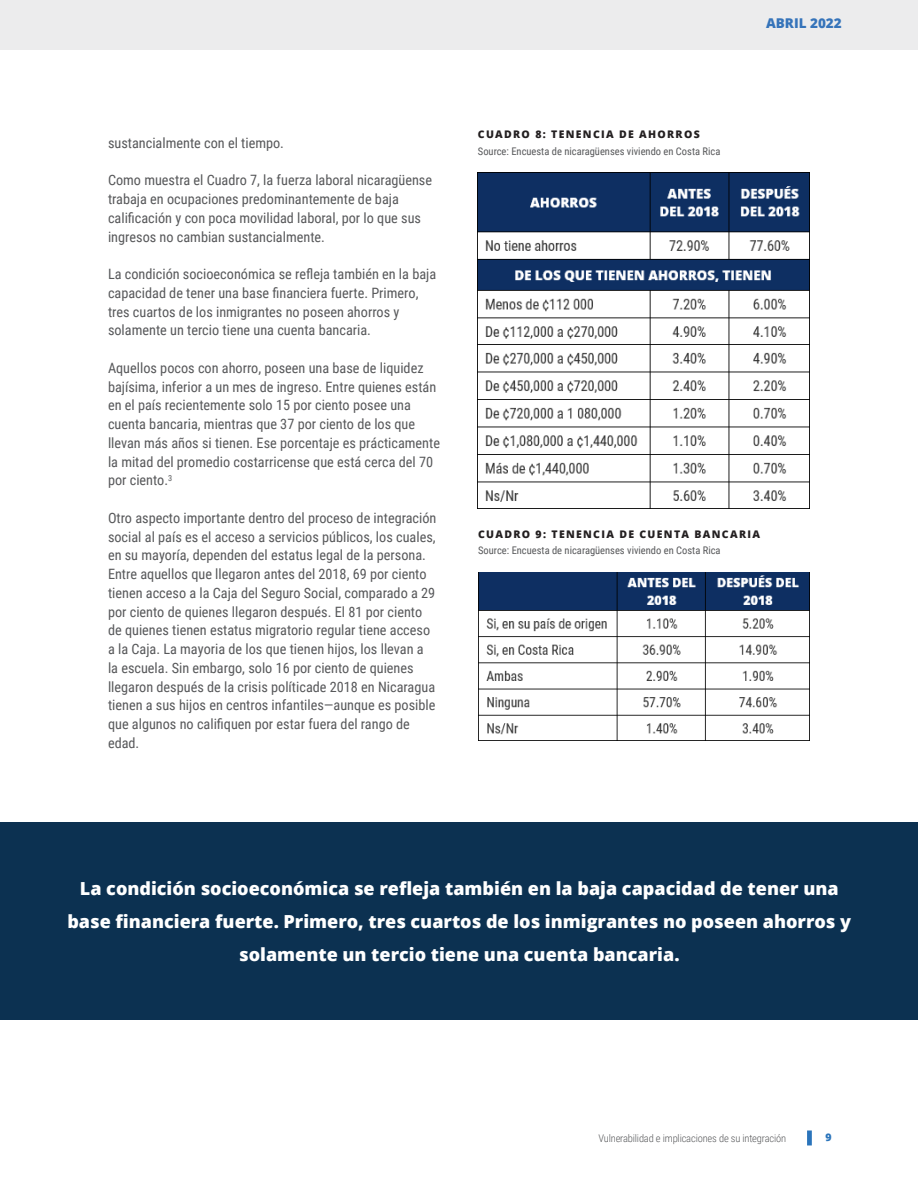
<style>
.page{position:relative;width:918px;height:1188px;background:#fff}
.page>*{position:absolute;margin:0;border:0;box-sizing:border-box;transform-origin:0 0}
.Callout_-_12_5_-_whi{font:800 18px/33px "Open Sans";color:#fff;text-align:center}
.Body_Text{font:14.25px/18.8px "Roboto Condensed";color:#57585a}
.t1{font:800 13.5px "Open Sans";color:#3674ba}
.Source{font:10.5px "Roboto Condensed";color:#57585a}
.Figures_title{font:800 10.5px "Open Sans";letter-spacing:.125em;color:#231f20}
.t2{font:300 10.5px "Roboto Condensed";letter-spacing:-.015em;color:#57585a}
.t3{font:800 10.5px "Open Sans";color:#2a74bb}
</style>
<div class="page">
<div style="left:0;top:0;width:918px;height:50px;background:#ececed"></div>
<svg style="left:807px;top:1130px;width:5px;height:15px"></svg>
<img style="left:478px;top:172px;width:332px;height:336px">
<img style="left:478px;top:572px;width:332px;height:168px">
<div style="left:0;top:823px;width:918px;height:197px;background:#0c3151"></div>
<p class="t1" style="left:766px;top:13px;width:77px">ABRIL 2022</p>
<p class="Body_Text" style="left:108px;top:133px;width:178px">sustancialmente con el tiempo.</p>
<p class="Body_Text" style="left:108px;top:170px;width:326px">Como muestra el Cuadro 7, la fuerza laboral nicaragüense trabaja en ocupaciones predominantemente de baja calificación y con poca movilidad laboral, por lo que sus ingresos no cambian sustancialmente.</p>
<p class="Body_Text" style="left:108px;top:264px;width:330px">La condición socioeconómica se refleja también en la baja capacidad de tener una base financiera fuerte. Primero, tres cuartos de los inmigrantes no poseen ahorros y solamente un tercio tiene una cuenta bancaria.</p>
<p class="Body_Text" style="left:108px;top:358px;width:334px">Aquellos pocos con ahorro, poseen una base de liquidez bajísima, inferior a un mes de ingreso. Entre quienes están en el país recientemente solo 15 por ciento posee una cuenta bancaria, mientras que 37 por ciento de los que llevan más años si tienen. Ese porcentaje es prácticamente la mitad del promedio costarricense que está cerca del 70 por ciento.<sup>3</sup></p>
<p class="Body_Text" style="left:108px;top:508px;width:330px">Otro aspecto importante dentro del proceso de integración social al país es el acceso a servicios públicos, los cuales, en su mayoría, dependen del estatus legal de la persona.<br>Entre aquellos que llegaron antes del 2018, 69 por ciento tienen acceso a la Caja del Seguro Social, comparado a 29 por ciento de quienes llegaron después. El 81 por ciento de quienes tienen estatus migratorio regular tiene acceso a la Caja. La mayoria de los que tienen hijos, los llevan a la escuela. Sin embargo, solo 16 por ciento de quienes llegaron después de la crisis políticade 2018 en Nicaragua tienen a sus hijos en centros infantiles—aunque es posible que algunos no califiquen por estar fuera del rango de edad.</p>
<p class="Figures_title" style="left:478px;top:127px;width:223px">CUADRO 8: TENENCIA DE AHORROS</p>
<p class="Source" style="left:478px;top:144px;width:244px">Source: Encuesta de nicaragüenses viviendo en Costa Rica</p>
<p class="Figures_title" style="left:478px;top:526px;width:283px">CUADRO 9: TENENCIA DE CUENTA BANCARIA</p>
<p class="Source" style="left:478px;top:543px;width:244px">Source: Encuesta de nicaragüenses viviendo en Costa Rica</p>
<p class="Callout_-_12_5_-_whi" style="left:67px;top:871px;width:785px">La condición socioeconómica se refleja también en la baja capacidad de tener una base financiera fuerte. Primero, tres cuartos de los inmigrantes no poseen ahorros y solamente un tercio tiene una cuenta bancaria.</p>
<p class="t2" style="left:598px;top:1130px;width:189px">Vulnerabilidad e implicaciones de su integración</p>
<p class="t3" style="left:826px;top:1129px;width:8px">9</p>
</div>
